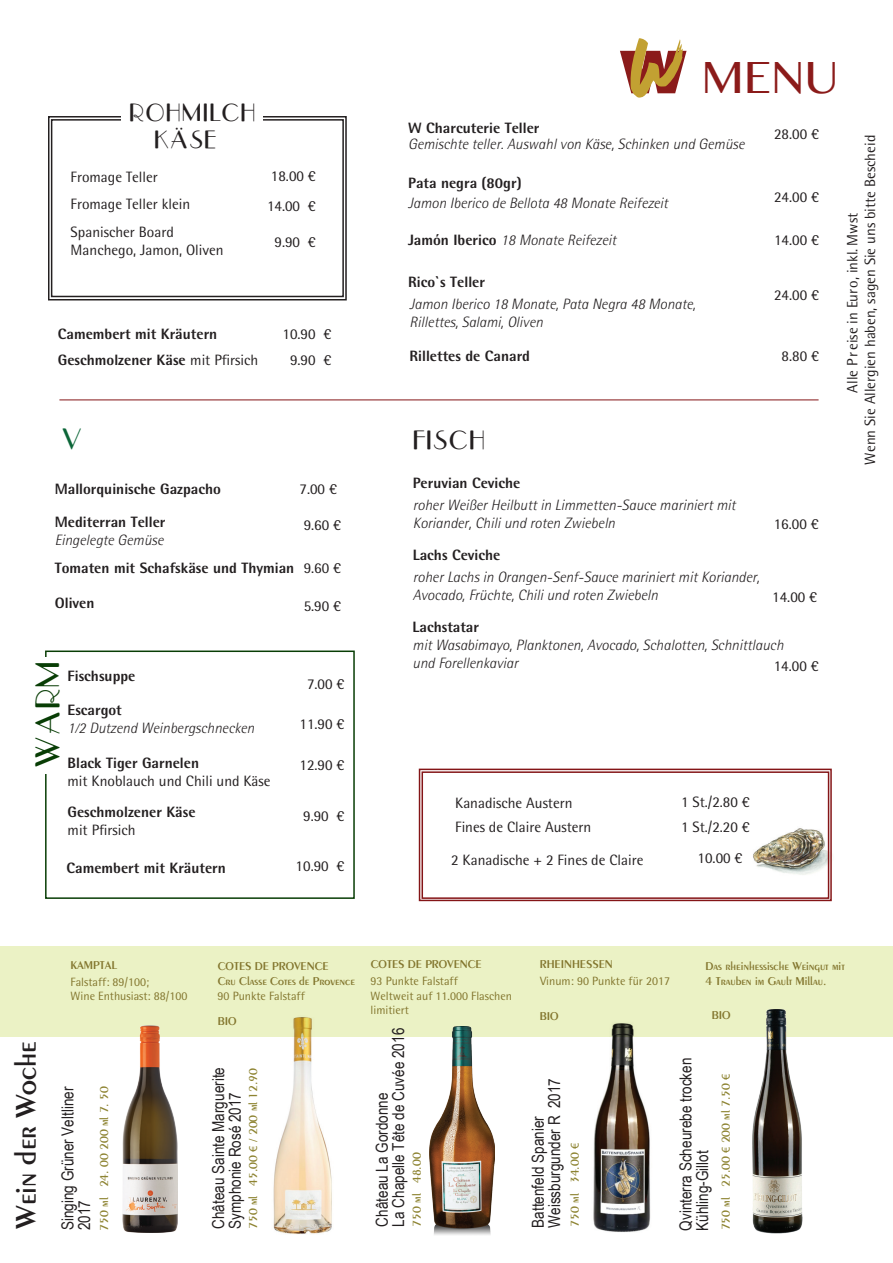
<style>
.page{position:relative;width:893px;height:1263px;background:#fff}
.page>*{position:absolute;margin:0;border:0;box-sizing:border-box;transform-origin:0 0}
.t1{font:45.6px "Myanmar MN";color:#8b1b1a}
.t2{font:34.5px "Parisish";color:#083d05}
.t3{font:30px "Penta";color:#231f20}
.t4{font:30px "Parisish";color:#0c6638}
.t5{font:27px "Parisish";color:#231f20}
.t6{font:25.5px "Parisish";color:#231f20}
.t7{font:16.5px/16.5px "Arial Narrow";color:#231f20}
.t8{font:italic 300 15px/18px "Bund B Sans";color:#231f20}
.t9{font:15px/18px "Bund B Sans";color:#231f20}
.t10{font:700 15px "Bund B Sans";color:#231f20}
.t11{font:12px/14.4px "Penta";color:#82752d}
.t12{font:12px/14.4px "Bund B Sans";color:#82752d}
.t13{font:12px "Penta";color:#8d8331}
.s1{font-weight:400}
.s2{font-weight:700;font-style:normal}
.s3{font-family:"Myriad Pro"}
</style>
<div class="page">
<div style="left:0;top:947px;width:893px;height:90px;background:#ebf2c5"></div>
<img style="left:273px;top:1017px;width:59px;height:217px">
<svg style="left:620px;top:38px;width:67px;height:60px"></svg>
<svg style="left:48px;top:116px;width:299px;height:185px"></svg>
<div style="left:51px;top:119px;width:293px;height:178px;border:2px solid #231f20"></div>
<div style="left:122px;top:102px;width:140px;height:31px;background:#fff"></div>
<div style="left:45px;top:650px;width:310px;height:249px;border:2px solid #083d05"></div>
<div style="left:30px;top:657px;width:31px;height:116px;background:#fff"></div>
<svg style="left:418px;top:768px;width:414px;height:134px"></svg>
<div style="left:421px;top:771px;width:408px;height:128px;border:1px solid #841517"></div>
<img style="left:430px;top:1027px;width:65px;height:208px">
<hr style="left:59px;top:399px;width:760px;height:1px;background:#841517">
<img style="left:122px;top:1025px;width:55px;height:207px">
<img style="left:593px;top:1023px;width:58px;height:209px">
<img style="left:752px;top:1009px;width:51px;height:225px">
<h3 class="t6" style="left:129px;top:100px;width:129px">ROHMILCH</h3>
<h3 class="t6" style="left:154px;top:127px;width:66px">KÄSE</h3>
<p class="t9" style="left:71px;top:167px;width:89px">Fromage Teller</p>
<p class="t9" style="left:271px;top:166px;width:47px">18.00 €</p>
<p class="t9" style="left:71px;top:195px;width:121px">Fromage Teller klein</p>
<p class="t9" style="left:267px;top:197px;width:50px">14.00 €</p>
<p class="t9" style="left:71px;top:223px;width:155px">Spanischer Board<br>Manchego, Jamon, Oliven</p>
<p class="t9" style="left:275px;top:232px;width:43px">9.90 €</p>
<p class="t10" style="left:58px;top:324px;width:161px">Camembert mit Kräutern</p>
<p class="t9" style="left:282px;top:324px;width:50px">10.90 €</p>
<p class="t10" style="left:58px;top:351px;width:202px">Geschmolzener Käse <span class="s1">mit Pfirsich</span></p>
<p class="t9" style="left:290px;top:351px;width:43px">9.90 €</p>
<h1 class="t1" style="left:701px;top:51px;width:138px">MENU</h1>
<p class="t10" style="left:408px;top:118px;width:133px">W Charcuterie Teller</p>
<p class="t8" style="left:408px;top:135px;width:338px">Gemischte teller. Auswahl von Käse, Schinken und Gemüse</p>
<p class="t10" style="left:408px;top:173px;width:115px">Pata negra (80gr)</p>
<p class="t8" style="left:408px;top:193px;width:261px">Jamon Iberico de Bellota 48 Monate Reifezeit</p>
<p class="t9" style="left:774px;top:125px;width:47px">28.00 €</p>
<p class="t9" style="left:774px;top:187px;width:47px">24.00 €</p>
<p class="t8" style="left:408px;top:230px;width:210px"><span class="s2">Jamón Iberico</span> 18 Monate Reifezeit</p>
<p class="t9" style="left:774px;top:231px;width:47px">14.00 €</p>
<p class="t10" style="left:408px;top:272px;width:78px">Rico`s Teller</p>
<p class="t8" style="left:410px;top:295px;width:288px">Jamon Iberico 18 Monate, Pata Negra 48 Monate,<br>Rillettes, Salami, Oliven</p>
<p class="t9" style="left:774px;top:286px;width:47px">24.00 €</p>
<p class="t10" style="left:410px;top:346px;width:122px">Rillettes de Canard</p>
<p class="t9" style="left:782px;top:346px;width:39px">8.80 €</p>
<h3 class="t4" style="left:62px;top:424px;width:24px">V</h3>
<h3 class="t5" style="left:413px;top:427px;width:75px">FISCH</h3>
<p class="t10" style="left:55px;top:479px;width:168px">Mallorquinische Gazpacho</p>
<p class="t9" style="left:300px;top:480px;width:39px">7.00 €</p>
<p class="t10" style="left:55px;top:512px;width:112px">Mediterran Teller</p>
<p class="t8" style="left:55px;top:531px;width:110px">Eingelegte Gemüse</p>
<p class="t9" style="left:304px;top:516px;width:39px">9.60 €</p>
<p class="t10" style="left:55px;top:558px;width:288px">Tomaten mit Schafskäse und Thymian <span class="s1">9.60 €</span></p>
<p class="t10" style="left:55px;top:593px;width:41px">Oliven</p>
<p class="t9" style="left:304px;top:597px;width:39px">5.90 €</p>
<h2 class="t2" style="left:31px;top:768px;width:111px;rotate:-90deg">WARM</h2>
<p class="t10" style="left:68px;top:667px;width:69px">Fischsuppe</p>
<p class="t10" style="left:68px;top:701px;width:56px">Escargot</p>
<p class="t8" style="left:68px;top:719px;width:188px">1⁄2 Dutzend Weinbergschnecken</p>
<p class="t10" style="left:68px;top:754px;width:133px">Black Tiger Garnelen</p>
<p class="t9" style="left:68px;top:772px;width:204px">mit Knoblauch und Chili und Käse</p>
<p class="t10" style="left:68px;top:802px;width:129px">Geschmolzener Käse</p>
<p class="t9" style="left:68px;top:821px;width:69px">mit Pfirsich</p>
<p class="t9" style="left:307px;top:675px;width:39px">7.00 €</p>
<p class="t9" style="left:300px;top:715px;width:47px">11.90 €</p>
<p class="t9" style="left:300px;top:756px;width:47px">12.90 €</p>
<p class="t9" style="left:303px;top:807px;width:43px">9.90 €</p>
<p class="t10" style="left:67px;top:858px;width:161px">Camembert mit Kräutern</p>
<p class="t9" style="left:296px;top:857px;width:50px">10.90 €</p>
<p class="t10" style="left:413px;top:474px;width:109px">Peruvian Ceviche</p>
<p class="t8" style="left:413px;top:496px;width:324px">roher Weißer Heilbutt in Limmetten-Sauce mariniert mit<br>Koriander, Chili und roten Zwiebeln</p>
<p class="t10" style="left:413px;top:545px;width:89px">Lachs Ceviche</p>
<p class="t8" style="left:413px;top:567px;width:348px">roher Lachs in Orangen-Senf-Sauce mariniert mit Koriander,<br>Avocado, Früchte, Chili und roten Zwiebeln</p>
<p class="t9" style="left:774px;top:515px;width:47px">16.00 €</p>
<p class="t9" style="left:772px;top:588px;width:47px">14.00 €</p>
<p class="t10" style="left:413px;top:617px;width:68px">Lachstatar</p>
<p class="t8" style="left:413px;top:636px;width:372px">mit Wasabimayo, Planktonen, Avocado, Schalotten, Schnittlauch und Forellenkaviar</p>
<p class="t9" style="left:774px;top:657px;width:47px">14.00 €</p>
<p class="t9" style="left:455px;top:791px;width:138px;line-height:23.9px">Kanadische Austern<br>Fines de Claire Austern</p>
<p class="t9" style="left:681px;top:789px;width:70px;line-height:25px">1 St./2.80 €<br>1 St./2.20 €</p>
<p class="t9" style="left:451px;top:850px;width:194px">2 Kanadische + 2 Fines de Claire</p>
<p class="t9" style="left:698px;top:849px;width:47px">10.00 €</p>
<p class="t9" style="left:844px;top:464px;width:331px;line-height:17.5px;text-align:center;rotate:-90deg">Alle Pr eise in Euro, inkl. Mwst<br>Wenn Sie Allergien haben, sagen Sie uns bitte Bescheid</p>
<h3 class="t3" style="left:11px;top:1228px;width:188px;rotate:-90deg">Wein der Woche</h3>
<p class="t11" style="left:71px;top:958px;width:48px">KAMPTAL</p>
<p class="t11" style="left:371px;top:957px;width:113px">COTES DE PROVENCE</p>
<p class="t11" style="left:540px;top:957px;width:74px">RHEINHESSEN</p>
<p class="t11" style="left:706px;top:959px;width:141px">Das rheinhessische Weingut mit<br>4 Trauben im Gault Millau.</p>
<p class="t11" style="left:218px;top:959px;width:139px">COTES DE PROVENCE<br>Cru Classe Cotes de Provence</p>
<p class="t12" style="left:71px;top:974px;width:118px">Falstaff: 89/100;<br>Wine Enthusiast: 88/100</p>
<p class="t12" style="left:371px;top:974px;width:143px">93 Punkte Falstaff<br>Weltweit auf 11.000 Flaschen limitiert</p>
<p class="t12" style="left:540px;top:974px;width:132px">Vinum: 90 Punkte für 2017</p>
<p class="t12" style="left:218px;top:988px;width:89px">90 Punkte Falstaff</p>
<p class="t11" style="left:540px;top:1009px;width:20px">BIO</p>
<p class="t11" style="left:712px;top:1008px;width:20px">BIO</p>
<p class="t11" style="left:218px;top:1014px;width:20px">BIO</p>
<p class="t7" style="left:59px;top:1230px;width:145px;rotate:-90deg">Singing Grüner Veltliner<br>2017</p>
<p class="t13" style="left:98px;top:1231px;width:146px;rotate:-90deg">750 ml 24. 00 200 ml 7. 50</p>
<p class="t7" style="left:373px;top:1226px;width:200px;rotate:-90deg">Château La Gordonne<br>La Chapelle Tête de Cuvée 2016</p>
<p class="t7" style="left:210px;top:1229px;width:163px;rotate:-90deg">Château Sainte Marguerite<br>Symphonie Rosé 2017</p>
<p class="t7" style="left:529px;top:1228px;width:151px;rotate:-90deg">Battenfeld Spanier<br>Weissburgunder R 2017</p>
<p class="t13" style="left:247px;top:1229px;width:162px;rotate:-90deg">750 ml 45.00 <span class="s3">€</span> / 200 ml 12.90</p>
<p class="t13" style="left:569px;top:1226px;width:85px;rotate:-90deg">750 ml 34.00 <span class="s3">€</span></p>
<p class="t13" style="left:411px;top:1226px;width:75px;rotate:-90deg">750 ml 48.00</p>
<p class="t7" style="left:677px;top:1231px;width:174px;rotate:-90deg">Qvinterra Scheurebe trocken<br>Kühling-Gillot</p>
<p class="t13" style="left:720px;top:1230px;width:158px;rotate:-90deg">750 ml 25.00 <span class="s3">€</span> 200 ml 7.50 <span class="s3">€</span></p>
</div>
